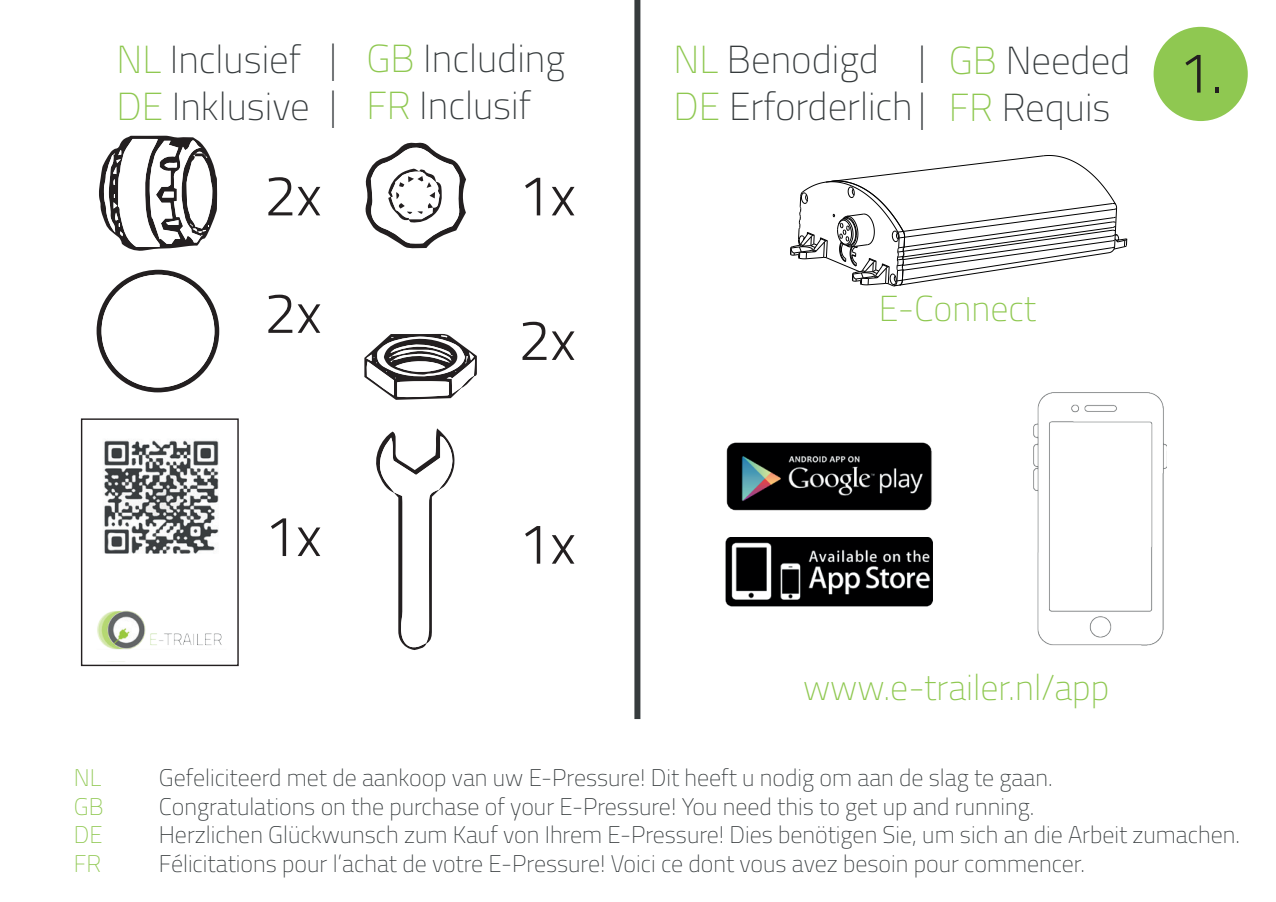
<style>
.page{position:relative;width:1276px;height:902px;background:#fff}
.page>*{position:absolute;margin:0;border:0;box-sizing:border-box;transform-origin:0 0}
.t1{font:300 57px/117.3px "Titillium";color:#231f20}
.t2{font:100 39px/46.8px "Titillium";color:#363b3d}
.t3{font:100 36px "Titillium";color:#8fc851}
.t4{font:100 24px/28.8px "Titillium";color:#363b3d}
.t5{font:100 24px/28.8px "Titillium";color:#8fc851;text-align:justify}
.s1{color:#8fc851}
</style>
<div class="page">
<div style="left:634px;top:0;width:6px;height:719px;background:#363b3d"></div>
<div style="left:1153px;top:27px;width:94px;height:94px;background:#8fc851;border-radius:50%"></div>
<div style="left:81px;top:418px;width:158px;height:248px;border:1px solid #231f20"></div>
<img style="left:97px;top:610px;width:125px;height:39px">
<img style="left:726px;top:442px;width:206px;height:68px">
<img style="left:726px;top:537px;width:206px;height:69px">
<img style="left:1034px;top:392px;width:133px;height:254px">
<svg style="left:790px;top:155px;width:337px;height:131px"></svg>
<img style="left:104px;top:440px;width:115px;height:114px">
<svg style="left:364px;top:333px;width:113px;height:67px"></svg>
<svg style="left:96px;top:135px;width:124px;height:258px"></svg>
<svg style="left:376px;top:428px;width:79px;height:222px"></svg>
<svg style="left:365px;top:142px;width:101px;height:107px"></svg>
<h2 class="t2" style="left:116px;top:34px;width:195px"><span class="s1">NL</span> Inclusief<br><span class="s1">DE</span> Inklusive</h2>
<h2 class="t2" style="left:366px;top:33px;width:200px"><span class="s1">GB</span> Including<br><span class="s1">FR</span> Inclusif</h2>
<h2 class="t2" style="left:329px;top:33px;width:9px">| |</h2>
<h2 class="t2" style="left:918px;top:35px;width:9px">|</h2>
<h2 class="t2" style="left:949px;top:35px;width:183px"><span class="s1">GB</span> Needed<br><span class="s1">FR</span> Requis</h2>
<h2 class="t2" style="left:673px;top:34px;width:254px"><span class="s1">NL</span> Benodigd<br><span class="s1">DE</span> Erforderlich|</h2>
<h1 class="t1" style="left:264px;top:134px;width:59px">2x<br>2x</h1>
<h1 class="t1" style="left:518px;top:134px;width:59px">1x</h1>
<h1 class="t1" style="left:518px;top:278px;width:59px">2x</h1>
<h3 class="t3" style="left:879px;top:283px;width:159px">E-Connect</h3>
<h1 class="t1" style="left:1178px;top:11px;width:45px">1.</h1>
<p class="t5" style="left:74px;top:761px;width:31px">NL GB DE FR</p>
<h1 class="t1" style="left:264px;top:474px;width:59px">1x</h1>
<h1 class="t1" style="left:518px;top:482px;width:59px">1x</h1>
<h3 class="t3" style="left:803px;top:661px;width:308px">www.e-trailer.nl/app</h3>
<p class="t4" style="left:159px;top:761px;width:1082px">Gefeliciteerd met de aankoop van uw E-Pressure! Dit heeft u nodig om aan de slag te gaan.<br>Congratulations on the purchase of your E-Pressure! You need this to get up and running.<br>Herzlichen Glückwunsch zum Kauf von Ihrem E-Pressure! Dies benötigen Sie, um sich an die Arbeit zumachen.<br>Félicitations pour l’achat de votre E-Pressure! Voici ce dont vous avez besoin pour commencer.</p>
</div>
